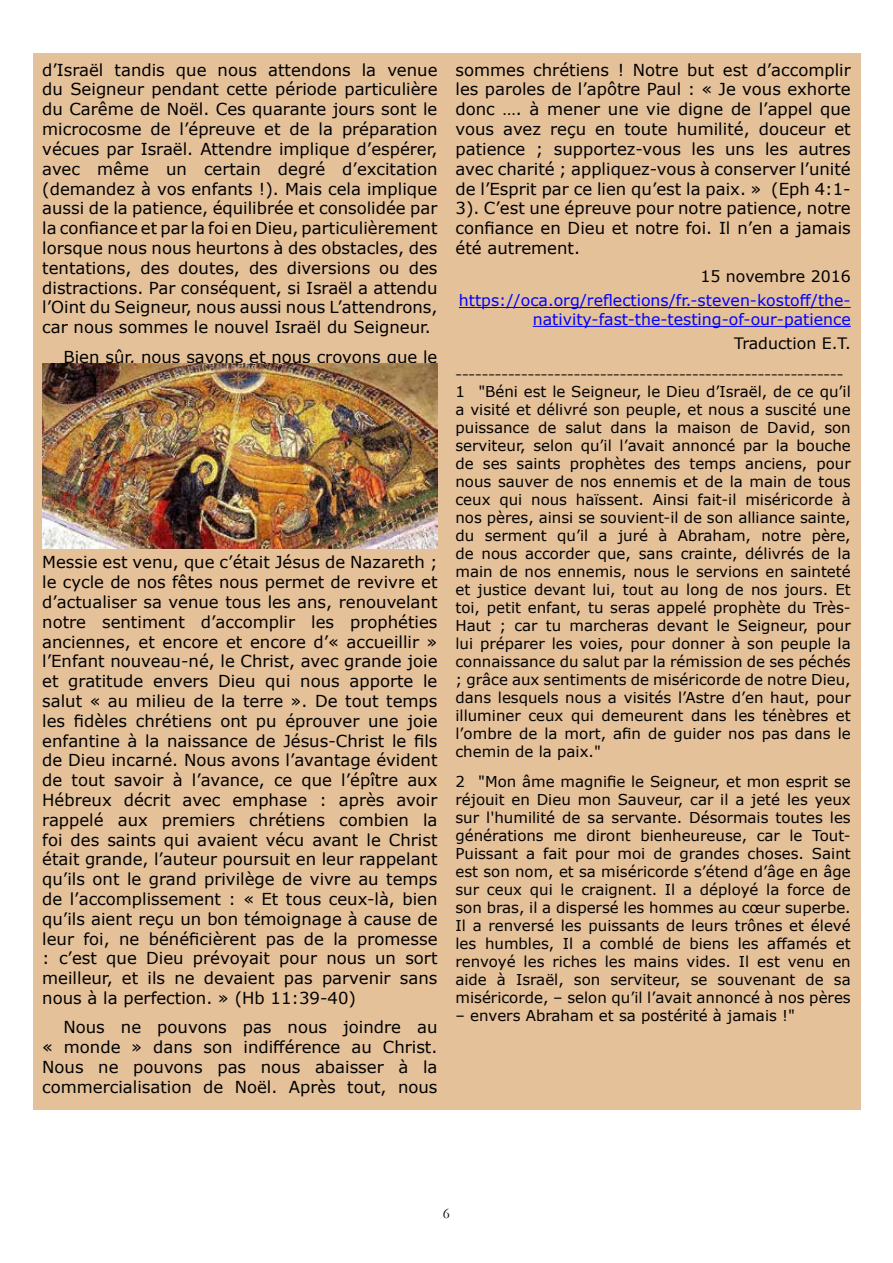
<style>
.page{position:relative;width:893px;height:1263px;background:#fff}
.page>*{position:absolute;margin:0;border:0;box-sizing:border-box;transform-origin:0 0}
.t1{font:21px "Garamond";color:#000}
.t2{font:16.5px/19.8px "Verdana";color:#000;text-align:justify}
.t3{font:15.75px/18.9px "Verdana";color:#00f;text-align:right}
.t4{font:15.75px "Verdana";color:#000}
.t5{font:15px/18px "Verdana";color:#000;text-align:justify}
.t6{font:15px "Garamond";color:#000}
</style>
<div class="page">
<div style="left:33px;top:53px;width:827px;height:1056px;background:#e5c19a"></div>
<hr style="left:459px;top:307px;width:392px;height:1px;background:#00f">
<hr style="left:533px;top:326px;width:318px;height:1px;background:#00f">
<img style="left:43px;top:364px;width:394px;height:185px">
<p class="t2" style="left:42px;top:60px;width:397px">d’Israël tandis que nous attendons la venue du Seigneur pendant cette période particulière du Carême de Noël. Ces quarante jours sont le microcosme de l’épreuve et de la préparation vécues par Israël. Attendre implique d’espérer, avec même un certain degré d’excitation (demandez à vos enfants !). Mais cela implique aussi de la patience, équilibrée et consolidée par la confiance et par la foi en Dieu, particulièrement lorsque nous nous heurtons à des obstacles, des tentations, des doutes, des diversions ou des distractions. Par conséquent, si Israël a attendu l’Oint du Seigneur, nous aussi nous L’attendrons, car nous sommes le nouvel Israël du Seigneur.</p>
<p class="t2" style="left:63px;top:346px;width:375px">Bien sûr, nous savons et nous croyons que le</p>
<p class="t2" style="left:42px;top:552px;width:397px">Messie est venu, que c’était Jésus de Nazareth ; le cycle de nos fêtes nous permet de revivre et d’actualiser sa venue tous les ans, renouvelant notre sentiment d’accomplir les prophéties anciennes, et encore et encore d’« accueillir » l’Enfant nouveau-né, le Christ, avec grande joie et gratitude envers Dieu qui nous apporte le salut « au milieu de la terre ». De tout temps les fidèles chrétiens ont pu éprouver une joie enfantine à la naissance de Jésus-Christ le fils de Dieu incarné. Nous avons l’avantage évident de tout savoir à l’avance, ce que l’épître aux Hébreux décrit avec emphase : après avoir rappelé aux premiers chrétiens combien la foi des saints qui avaient vécu avant le Christ était grande, l’auteur poursuit en leur rappelant qu’ils ont le grand privilège de vivre au temps de l’accomplissement : « Et tous ceux-là, bien qu’ils aient reçu un bon témoignage à cause de leur foi, ne bénéficièrent pas de la promesse : c’est que Dieu prévoyait pour nous un sort meilleur, et ils ne devaient pas parvenir sans nous à la perfection. » (Hb 11:39-40)</p>
<p class="t2" style="left:42px;top:1017px;width:397px;text-indent:21px">Nous ne pouvons pas nous joindre au « monde » dans son indifférence au Christ.<br>Nous ne pouvons pas nous abaisser à la commercialisation de Noël. Après tout, nous</p>
<p class="t2" style="left:455px;top:60px;width:397px">sommes chrétiens ! Notre but est d’accomplir les paroles de l’apôtre Paul : « Je vous exhorte donc …. à mener une vie digne de l’appel que vous avez reçu en toute humilité, douceur et patience ; supportez-vous les uns les autres avec charité ; appliquez-vous à conserver l’unité de l’Esprit par ce lien qu’est la paix. » (Eph 4:1- 3). C’est une épreuve pour notre patience, notre confiance en Dieu et notre foi. Il n’en a jamais été autrement.</p>
<p class="t4" style="left:700px;top:266px;width:152px">15 novembre 2016</p>
<p class="t3" style="left:459px;top:291px;width:393px">https://oca.org/reflections/fr.-steven-kostoff/the&shy;nativity-fast-the-testing-of-our-patience</p>
<p class="t4" style="left:734px;top:332px;width:118px">Traduction E.T.</p>
<p class="t1" style="left:455px;top:358px;width:389px">-----------------------------------------------------------</p>
<p class="t5" style="left:455px;top:382px;width:397px">1 "Béni est le Seigneur, le Dieu d’Israël, de ce qu’il a visité et délivré son peuple, et nous a suscité une puissance de salut dans la maison de David, son serviteur, selon qu’il l’avait annoncé par la bouche de ses saints prophètes des temps anciens, pour nous sauver de nos ennemis et de la main de tous ceux qui nous haïssent. Ainsi fait-il miséricorde à nos pères, ainsi se souvient-il de son alliance sainte, du serment qu’il a juré à Abraham, notre père, de nous accorder que, sans crainte, délivrés de la main de nos ennemis, nous le servions en sainteté et justice devant lui, tout au long de nos jours. Et toi, petit enfant, tu seras appelé prophète du Très-Haut ; car tu marcheras devant le Seigneur, pour lui préparer les voies, pour donner à son peuple la connaissance du salut par la rémission de ses péchés ; grâce aux sentiments de miséricorde de notre Dieu, dans lesquels nous a visités l’Astre d’en haut, pour illuminer ceux qui demeurent dans les ténèbres et l’ombre de la mort, afin de guider nos pas dans le chemin de la paix."</p>
<p class="t5" style="left:455px;top:772px;width:397px">2 "Mon âme magnifie le Seigneur, et mon esprit se réjouit en Dieu mon Sauveur, car il a jeté les yeux sur l'humilité de sa servante. Désormais toutes les générations me diront bienheureuse, car le Tout-Puissant a fait pour moi de grandes choses. Saint est son nom, et sa miséricorde s’étend d’âge en âge sur ceux qui le craignent. Il a déployé la force de son bras, il a dispersé les hommes au cœur superbe.<br>Il a renversé les puissants de leurs trônes et élevé les humbles, Il a comblé de biens les affamés et renvoyé les riches les mains vides. Il est venu en aide à Israël, son serviteur, se souvenant de sa miséricorde, – selon qu’il l’avait annoncé à nos pères</p>
<p class="t5" style="left:455px;top:1006px;width:341px">– envers Abraham et sa postérité à jamais !"</p>
<p class="t6" style="left:443px;top:1203px;width:9px">6</p>
</div>
